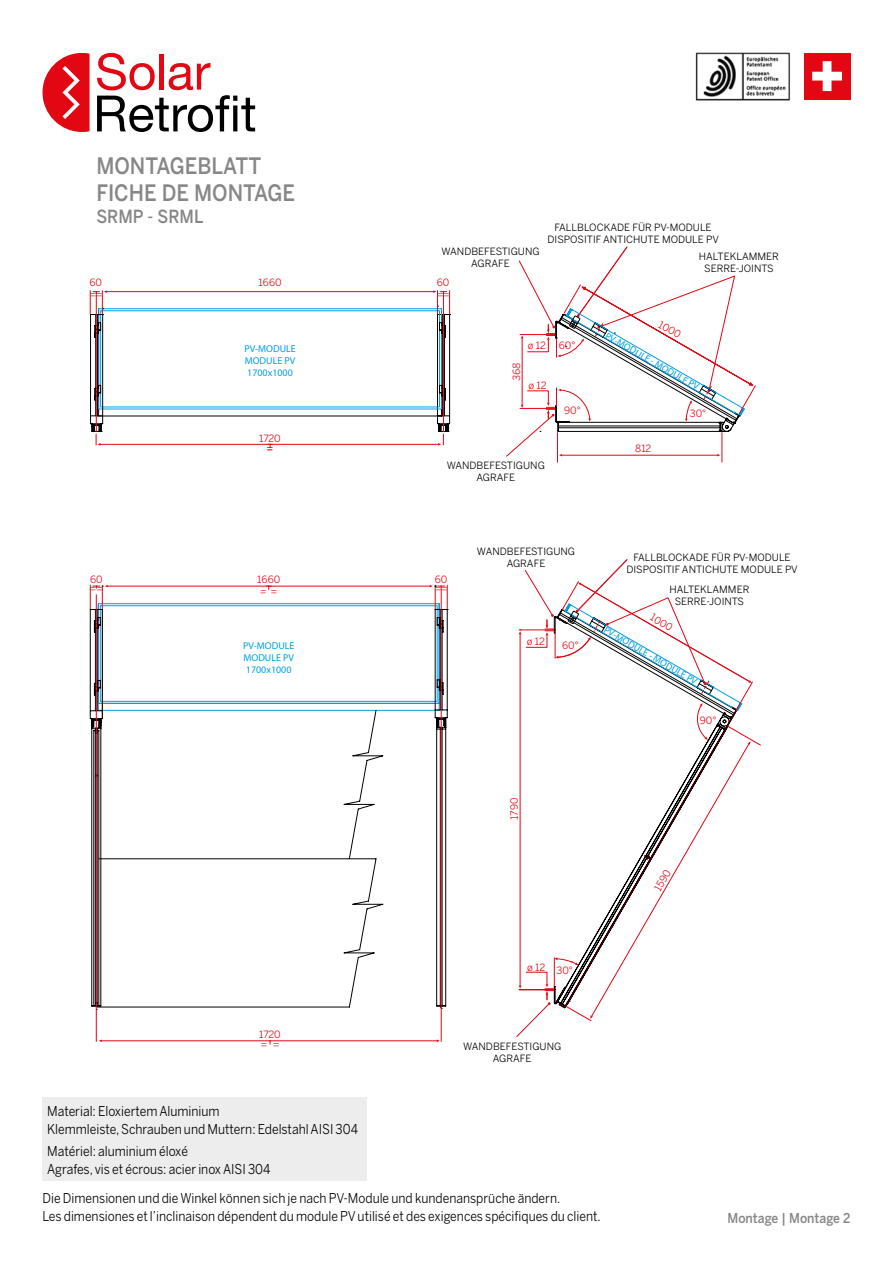
<style>
.page{position:relative;width:893px;height:1263px;background:#fff}
.page>*{position:absolute;margin:0;border:0;box-sizing:border-box;transform-origin:0 0}
.t1{font:500 22.5px/27px "Benton Sans";color:#878787;scale:.9 1}
.t2{font:500 18px "Benton Sans";color:#878787;scale:.9 1}
.t3{font:13.5px/18px "Benton Sans";color:#000;scale:.9 1}
.t4{font:500 13.5px "Benton Sans";color:#878787;scale:.9 1}
.t5{font:10.05px/12px "Benton Sans";color:#000;text-align:center}
.t6{font:10.05px "Benton Sans";color:#e30613}
.t7{font:10.05px/12px "Myriad Pro";color:#009fe3;text-align:justify}
.t8{font:9.9px "Benton Sans";color:#e30613}
.t9{font:9.75px "Myriad Pro";color:#009fe3}
</style>
<div class="page">
<svg style="left:97px;top:53px;width:158px;height:79px"></svg>
<svg style="left:43px;top:53px;width:47px;height:79px"></svg>
<div style="left:804px;top:53px;width:46px;height:46px;background:#e30613"></div>
<svg style="left:812px;top:61px;width:30px;height:30px"></svg>
<img style="left:695px;top:52px;width:95px;height:49px">
<hr style="left:557px;top:432px;width:1px;height:30px;background:#e30613">
<hr style="left:722px;top:432px;width:1px;height:30px;background:#e30613">
<svg style="left:506px;top:247px;width:250px;height:210px"></svg>
<hr style="left:96px;top:594px;width:1px;height:448px;background:#e30613">
<hr style="left:441px;top:586px;width:1px;height:456px;background:#e30613">
<hr style="left:101px;top:1040px;width:337px;height:1px;background:#e30613">
<svg style="left:516px;top:559px;width:245px;height:478px"></svg>
<div style="left:43px;top:1097px;width:324px;height:83px;background:#ededed"></div>
<svg style="left:90px;top:290px;width:361px;height:158px"></svg>
<svg style="left:90px;top:585px;width:358px;height:425px"></svg>
<svg style="left:269px;top:1040px;width:10px;height:5px"></svg>
<h1 class="t1" style="left:96px;top:152px;width:222px">MONTAGEBLATT<br>FICHE DE MONTAGE</h1>
<h2 class="t2" style="left:96px;top:205px;width:120px">SRMP - SRML</h2>
<p class="t5" style="left:547px;top:222px;width:173px">FALLBLOCKADE FÜR PV-MODULE<br>DISPOSITIF ANTICHUTE MODULE PV</p>
<p class="t5" style="left:441px;top:246px;width:100px">WANDBEFESTIGUNG<br>AGRAFE</p>
<p class="t5" style="left:699px;top:250px;width:81px">HALTEKLAMMER<br>SERRE-JOINTS</p>
<p class="t6" style="left:90px;top:276px;width:14px">60</p>
<p class="t6" style="left:259px;top:276px;width:25px">1660</p>
<p class="t6" style="left:437px;top:276px;width:14px">60</p>
<p class="t6" style="left:90px;top:289px;width:14px">==</p>
<p class="t6" style="left:437px;top:289px;width:14px">==</p>
<p class="t7" style="left:244px;top:343px;width:53px">PV-MODULE MODULE PV 1700x1000</p>
<p class="t6" style="left:528px;top:340px;width:20px">ø 12</p>
<p class="t8" style="left:511px;top:381px;width:20px;rotate:-90deg">368</p>
<p class="t6" style="left:528px;top:380px;width:20px">ø 12</p>
<p class="t6" style="left:559px;top:340px;width:18px">60°</p>
<p class="t8" style="left:662px;top:319px;width:25px;rotate:29deg">1000</p>
<p class="t9" style="left:609px;top:329px;width:108px;rotate:30deg">PV-MODULE - MODULE PV</p>
<p class="t6" style="left:564px;top:404px;width:18px">90°</p>
<p class="t6" style="left:690px;top:408px;width:18px">30°</p>
<p class="t6" style="left:259px;top:432px;width:23px">1720</p>
<p class="t6" style="left:267px;top:442px;width:8px">=</p>
<p class="t6" style="left:635px;top:442px;width:18px">812</p>
<p class="t5" style="left:447px;top:459px;width:100px">WANDBEFESTIGUNG<br>AGRAFE</p>
<p class="t5" style="left:477px;top:545px;width:100px">WANDBEFESTIGUNG<br>AGRAFE</p>
<p class="t5" style="left:626px;top:551px;width:173px">FALLBLOCKADE FÜR PV-MODULE<br>DISPOSITIF ANTICHUTE MODULE PV</p>
<p class="t6" style="left:90px;top:573px;width:14px">60</p>
<p class="t6" style="left:257px;top:573px;width:25px">1660</p>
<p class="t6" style="left:435px;top:573px;width:14px">60</p>
<p class="t6" style="left:90px;top:582px;width:8px">=</p>
<p class="t6" style="left:260px;top:585px;width:8px">=</p>
<p class="t6" style="left:435px;top:582px;width:8px">=</p>
<p class="t5" style="left:669px;top:583px;width:81px">HALTEKLAMMER<br>SERRE-JOINTS</p>
<p class="t7" style="left:243px;top:639px;width:53px">PV-MODULE MODULE PV 1700x1000</p>
<p class="t6" style="left:527px;top:635px;width:20px">ø 12</p>
<p class="t6" style="left:562px;top:639px;width:18px">60°</p>
<p class="t6" style="left:654px;top:611px;width:25px;rotate:30deg">1000</p>
<p class="t9" style="left:608px;top:624px;width:108px;rotate:30deg">PV-MODULE - MODULE PV</p>
<p class="t6" style="left:700px;top:714px;width:18px">90°</p>
<p class="t6" style="left:508px;top:820px;width:24px;rotate:-90deg">1790</p>
<p class="t6" style="left:652px;top:887px;width:24px;rotate:-60deg">1590</p>
<p class="t6" style="left:527px;top:961px;width:20px">ø 12</p>
<p class="t6" style="left:556px;top:964px;width:18px">30°</p>
<p class="t6" style="left:259px;top:1028px;width:23px">1720</p>
<p class="t6" style="left:261px;top:1038px;width:8px">=</p>
<p class="t5" style="left:463px;top:1040px;width:100px">WANDBEFESTIGUNG<br>AGRAFE</p>
<p class="t3" style="left:47px;top:1101px;width:347px">Material: Eloxiertem Aluminium<br>Klemmleiste, Schrauben und Muttern: Edelstahl AISI 304</p>
<p class="t3" style="left:47px;top:1142px;width:250px">Matériel: aluminium éloxé<br>Agrafes, vis et écrous: acier inox AISI 304</p>
<p class="t3" style="left:43px;top:1188px;width:622px">Die Dimensionen und die Winkel können sich je nach PV-Module und kundenansprüche ändern.<br>Les dimensiones et l’inclinaison dépendent du module PV utilisé et des exigences spécifiques du client.</p>
<p class="t4" style="left:727px;top:1210px;width:138px">Montage | Montage 2</p>
</div>
